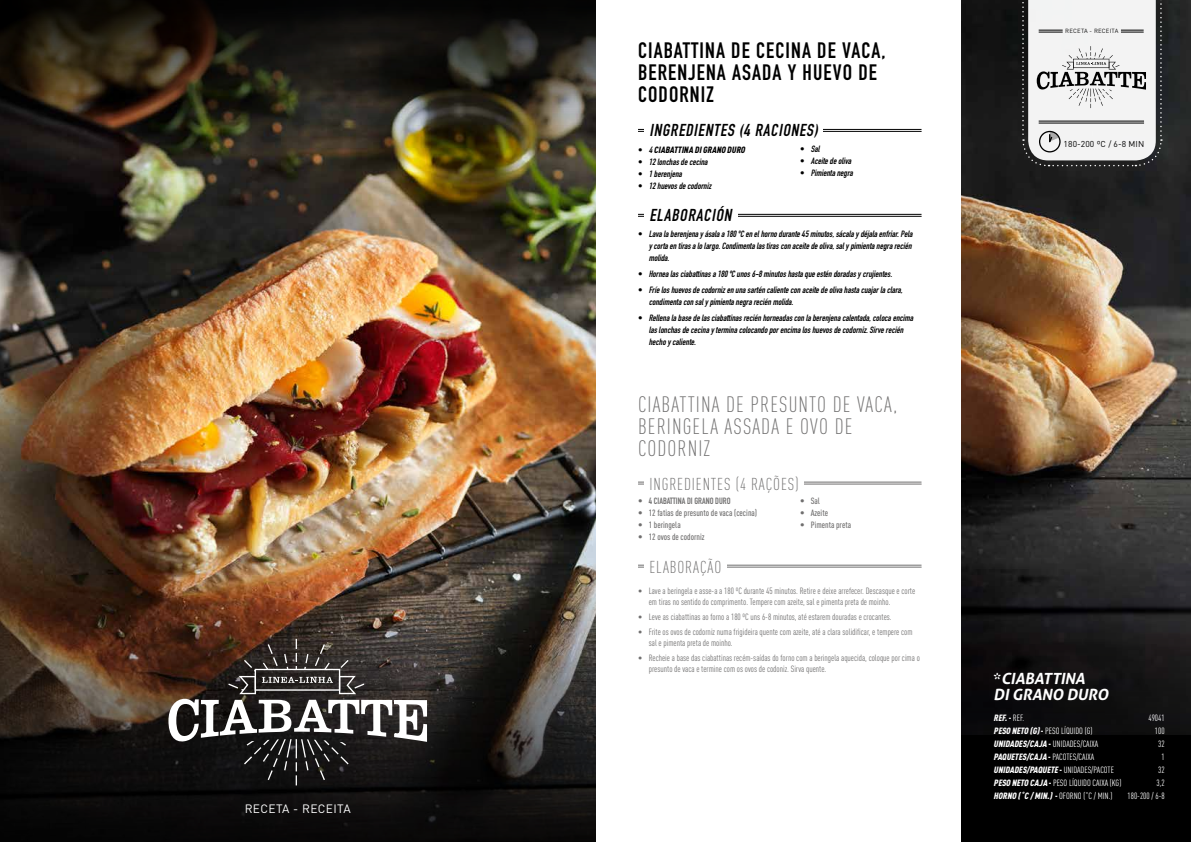
<style>
.page{position:relative;width:1191px;height:842px;background:#fff}
.page>*{position:absolute;margin:0;border:0;box-sizing:border-box;transform-origin:0 0}
.t1{font:300 22px/22px "DIN Cond";letter-spacing:.05em;color:#706f6f}
.t2{font:700 22px/22px "DIN Condensed";letter-spacing:.05em;color:#000}
.t3{font:italic 700 17px "DIN Condensed";color:#000}
.t4{font:300 17px "DIN Cond";letter-spacing:.05em;color:#706f6f}
.t5{font:italic 700 15.4px/16px "Aller";color:#fff}
.t6{font:12px "DIN";letter-spacing:.03em;color:#fff}
.t7{font:italic 700 9px/12px "DIN Condensed";color:#000}
.t8{font:9px/11px "DIN Cond";color:#706f6f}
.t9{font:9px "DIN Cond";color:#fff}
.t10{font:500 9px "DIN Cond";color:#706f6f}
.t11{font:italic 900 9px "DIN Cond";color:#fff}
.t12{font:700 9px "DIN Condensed";color:#706f6f}
.t13{font:italic 900 9px "DIN Cond";color:#000}
.t14{font:8.5px "DIN";letter-spacing:.01em;color:#000}
.t15{font:6px "DIN";letter-spacing:.03em;color:#000}
.s1{font-family:"DIN Condensed";font-weight:700;font-style:normal}
.s2{font-family:"DIN Condensed";font-weight:700}
.s3{font-style:normal}
.s4{font-weight:400;font-style:normal}
.s5{font-weight:900;font-style:italic}
.s6{font-weight:900}
</style>
<div class="page">
<img style="left:961px;top:0;width:230px;height:490px">
<img style="left:0;top:170px;width:595px;height:391px">
<img style="left:0;top:561px;width:595px;height:170px">
<img style="left:0;top:0;width:595px;height:170px">
<hr style="left:638px;top:214px;width:283px;height:1px;background:#000">
<hr style="left:638px;top:216px;width:283px;height:1px;background:#000">
<div style="left:644px;top:204px;width:94px;height:22px;background:#fff"></div>
<hr style="left:638px;top:565px;width:283px;height:1px;background:#706f6f">
<hr style="left:638px;top:567px;width:283px;height:1px;background:#706f6f">
<div style="left:644px;top:555px;width:82px;height:22px;background:#fff"></div>
<svg style="left:0;top:731px;width:595px;height:111px;background:#0d0c0c"></svg>
<svg style="left:961px;top:490px;width:230px;height:352px;background:#141314"></svg>
<hr style="left:638px;top:482px;width:283px;height:1px;background:#706f6f">
<hr style="left:638px;top:484px;width:283px;height:1px;background:#706f6f">
<div style="left:644px;top:472px;width:160px;height:22px;background:#fff"></div>
<hr style="left:638px;top:129px;width:283px;height:1px;background:#000">
<hr style="left:638px;top:131px;width:283px;height:1px;background:#000">
<div style="left:644px;top:119px;width:178px;height:22px;background:#fff"></div>
<svg style="left:168px;top:639px;width:259px;height:146px;background:#443e3c"></svg>
<svg style="left:1021px;top:0;width:141px;height:167px"></svg>
<h3 class="t6" style="left:245px;top:802px;width:108px">RECETA - RECEITA</h3>
<h1 class="t2" style="left:638px;top:39px;width:249px">CIABATTINA DE CECINA DE VACA,<br>BERENJENA ASADA Y HUEVO DE<br>CODORNIZ</h1>
<h2 class="t3" style="left:649px;top:119px;width:174px">INGREDIENTES (4 RACIONES)</h2>
<p class="t13" style="left:638px;top:144px;width:110px"><span class="s1">•</span> <span class="s2">4</span>CIABATTINA DIGRANO DURO</p>
<p class="t7" style="left:638px;top:156px;width:73px"><span class="s3">•</span> 12lonchasdececina</p>
<p class="t7" style="left:638px;top:168px;width:48px"><span class="s3">•</span> 1berenjena</p>
<p class="t7" style="left:638px;top:180px;width:77px"><span class="s3">•</span> 12huevosdecodorniz</p>
<h2 class="t3" style="left:649px;top:204px;width:87px">ELABORACIÓN</h2>
<p class="t7" style="left:800px;top:143px;width:23px"><span class="s3">•</span> Sal</p>
<p class="t7" style="left:800px;top:155px;width:55px"><span class="s3">•</span> Aceitedeoliva</p>
<p class="t7" style="left:800px;top:167px;width:57px"><span class="s3">•</span> Pimientanegra</p>
<p class="t7" style="left:649px;top:228px;width:267px;text-align:justify;text-indent:-11px"><span class="s3">•</span> Lavalaberenjenayásalaa180ºCenelhornodurante45minutos,sácalaydéjalaenfriar.Pela ycortaentirasalolargo.Condimentalastirasconaceitedeoliva,salypimientanegrarecién molida.</p>
<p class="t7" style="left:638px;top:268px;width:258px"><span class="s3">•</span> Hornealasciabattinasa180ºCunos6-8minutoshastaqueesténdoradasycrujientes.</p>
<p class="t7" style="left:649px;top:284px;width:257px;text-indent:-11px"><span class="s3">•</span> Fríeloshuevosdecodornizenunasarténcalienteconaceitedeolivahastacuajarlaclara, condimentaconsalypimientanegrareciénmolida.</p>
<p class="t7" style="left:649px;top:312px;width:268px;text-indent:-11px"><span class="s3">•</span> Rellenalabasedelasciabattinasreciénhorneadasconlaberenjenacalentada,colocaencima laslonchasdececinayterminacolocandoporencimaloshuevosdecodorniz.Sirverecién hechoycaliente.</p>
<h1 class="t1" style="left:638px;top:393px;width:261px">CIABATTINA DE PRESUNTO DE VACA,<br>BERINGELA ASSADA E OVO DE<br>CODORNIZ</h1>
<h2 class="t4" style="left:649px;top:474px;width:151px">INGREDIENTES (4 RAÇÕES)</h2>
<p class="t12" style="left:638px;top:495px;width:94px">• 4 CIABATTINA DI GRANO DURO</p>
<p class="t10" style="left:638px;top:508px;width:121px"><span class="s2">•</span> 12 fatias de presunto de vaca (cecina)</p>
<p class="t10" style="left:638px;top:520px;width:44px"><span class="s2">•</span> 1 beringela</p>
<p class="t10" style="left:638px;top:532px;width:68px"><span class="s2">•</span> 12 ovos de codorniz</p>
<h2 class="t4" style="left:649px;top:557px;width:73px">ELABORAÇÃO</h2>
<p class="t10" style="left:800px;top:496px;width:21px"><span class="s2">•</span> Sal</p>
<p class="t10" style="left:800px;top:508px;width:30px"><span class="s2">•</span> Azeite</p>
<p class="t10" style="left:800px;top:520px;width:53px"><span class="s2">•</span> Pimenta preta</p>
<p class="t8" style="left:649px;top:585px;width:268px;text-indent:-11px">• Lave a beringela e asse-a a 180 ºC durante 45 minutos. Retire e deixe arrefecer. Descasque e corte em tiras no sentido do comprimento. Tempere com azeite, sal e pimenta preta de moinho.</p>
<p class="t8" style="left:638px;top:611px;width:255px">• Leve as ciabattinas ao forno a 180 ºC uns 6-8 minutos, até estarem douradas e crocantes.</p>
<p class="t8" style="left:649px;top:626px;width:265px;text-indent:-11px">• Frite os ovos de codorniz numa frigideira quente com azeite, até a clara solidificar, e tempere com sal e pimenta preta de moinho.</p>
<p class="t8" style="left:649px;top:652px;width:272px;text-indent:-11px">• Recheie a base das ciabattinas recém-saídas do forno com a beringela aquecida, coloque por cima o presunto de vaca e termine com os ovos de codoniz. Sirva quente.</p>
<p class="t15" style="left:1065px;top:27px;width:55px">RECETA - RECEITA</p>
<p class="t14" style="left:1063px;top:138px;width:82px">180-200 ºC / 6-8 MIN</p>
<h3 class="t5" style="left:993px;top:670px;width:120px"><span class="s3">*</span> CIABATTINA<br>DIGRANO DURO</h3>
<p class="t11" style="left:993px;top:712px;width:32px">REF.<span class="s3">-</span> <span class="s4">R E F.</span></p>
<p class="t9" style="left:1148px;top:712px;width:18px">49041</p>
<p class="t9" style="left:993px;top:725px;width:100px"><span class="s5">PESO NETO (G)</span><span class="s6">-</span> PESO LÍQUIDO (G)</p>
<p class="t9" style="left:1155px;top:725px;width:11px">100</p>
<p class="t9" style="left:993px;top:738px;width:106px"><span class="s5">UNIDADES/CAJA</span> <span class="s6">-</span> UNIDADES/CAIXA</p>
<p class="t9" style="left:1158px;top:738px;width:8px">32</p>
<p class="t11" style="left:993px;top:751px;width:102px">PAQUETES/CAJA <span class="s3">-</span> <span class="s4">PACOTES/CAIXA</span></p>
<p class="t9" style="left:1161px;top:751px;width:5px">1</p>
<p class="t11" style="left:993px;top:764px;width:122px">UNIDADES/PAQUETE<span class="s3">-</span> <span class="s4">U N I D A D E S / P A C O T E</span></p>
<p class="t9" style="left:1158px;top:764px;width:8px">32</p>
<p class="t9" style="left:993px;top:777px;width:129px"><span class="s5">PESO NETO CAJA</span> <span class="s6">-</span> PESO LÍQUIDO CAIXA (KG)</p>
<p class="t9" style="left:1156px;top:777px;width:10px">3,2</p>
<p class="t9" style="left:993px;top:790px;width:120px"><span class="s5">HORNO (˚C /MIN.)</span> <span class="s6">-</span> OFORNO (˚C / MIN.)</p>
<p class="t9" style="left:1127px;top:790px;width:39px">180-200 / 6-8</p>
</div>
